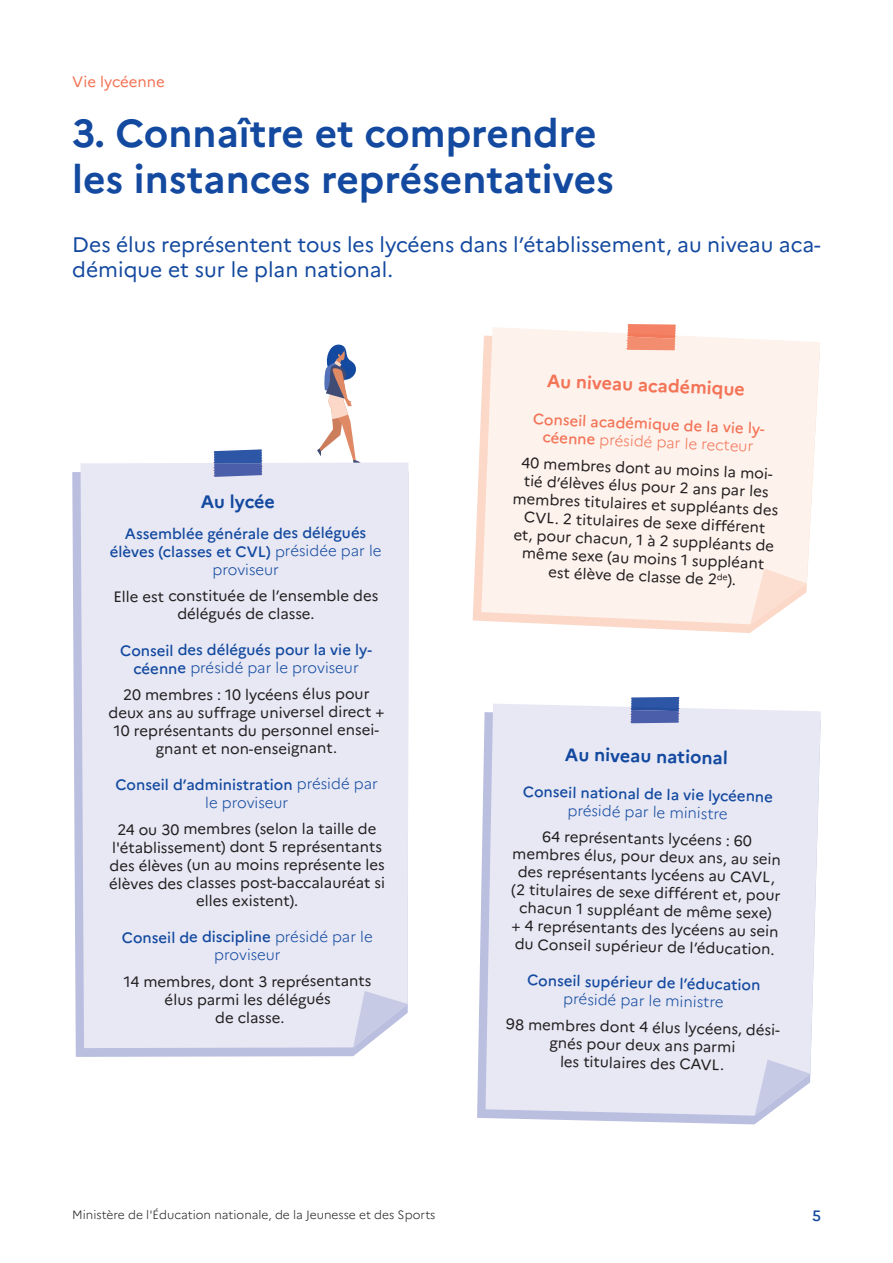
<style>
.page{position:relative;width:893px;height:1263px;background:#fff}
.page>*{position:absolute;margin:0;border:0;box-sizing:border-box;transform-origin:0 0}
.t1{font:700 39px/46.5px "Marianne";color:#13499f}
.t2{font:21px/25.2px "Marianne";color:#13499f}
.t3{font:700 18px "Marianne";letter-spacing:-.01em;color:#13499f}
.t4{font:700 18px "Marianne";color:#f37457}
.t5{font:15px/18px "Marianne";letter-spacing:-.005em;color:#231f20;text-align:center}
.t6{font:500 15px/18px "Marianne";letter-spacing:-.005em;color:#13499f;text-align:center}
.t7{font:300 15px/17.9px "Marianne";letter-spacing:-.01em;color:#13499f;text-align:center}
.t8{font:500 15px/17.7px "Marianne";color:#f37457;text-align:center}
.t9{font:15px "Marianne";color:#f37457}
.t10{font:300 12px "Marianne";color:#231f20}
.s1{font-weight:300}
.s2{font-weight:500}
</style>
<div class="page">
<svg style="left:72px;top:471px;width:291px;height:586px;fill:#babedf"></svg>
<div style="left:81px;top:462px;width:327px;height:586px;background:#e7e8f4"></div>
<svg style="left:353px;top:991px;width:55px;height:56px"></svg>
<svg style="left:214px;top:449px;width:48px;height:28px"></svg>
<svg style="left:477px;top:712px;width:288px;height:412px;fill:#babedf"></svg>
<div style="left:486px;top:704px;width:335px;height:412px;background:#e7e8f4"></div>
<svg style="left:755px;top:1059px;width:55px;height:57px"></svg>
<svg style="left:631px;top:697px;width:48px;height:26px"></svg>
<svg style="left:473px;top:415px;width:289px;height:218px"></svg>
<svg style="left:481px;top:327px;width:339px;height:297px;fill:#fdf2ec"></svg>
<svg style="left:750px;top:568px;width:57px;height:56px"></svg>
<svg style="left:627px;top:324px;width:49px;height:26px"></svg>
<svg style="left:317px;top:344px;width:44px;height:119px"></svg>
<svg style="left:717px;top:573px;width:18px;height:15px"></svg>
<p class="t9" style="left:72px;top:73px;width:94px">Vie lycéenne</p>
<h1 class="t1" style="left:72px;top:110px;width:543px">3. Connaître et comprendre les instances représentatives</h1>
<h2 class="t2" style="left:72px;top:232px;width:750px">Des élus représentent tous les lycéens dans l’établissement, au niveau aca&shy;démique et sur le plan national.</h2>
<p class="t3" style="left:201px;top:490px;width:76px">Au lycée</p>
<p class="t6" style="left:110px;top:524px;width:273px">Assemblée générale des délégués élèves (classes et CVL) <span class="s1">présidée par le proviseur</span></p>
<p class="t5" style="left:113px;top:587px;width:266px">Elle est constituée de l’ensemble des délégués de classe.</p>
<p class="t6" style="left:120px;top:641px;width:253px">Conseil des délégués pour la vie ly&shy;céenne <span class="s1">présidé par le proviseur</span></p>
<p class="t5" style="left:109px;top:685px;width:277px">20 membres : 10 lycéens élus pour deux ans au suffrage universel direct + 10 représentants du personnel ensei&shy;gnant et non-enseignant.</p>
<p class="t6" style="left:116px;top:775px;width:264px">Conseil d’administration <span class="s1">présidé par le proviseur</span></p>
<p class="t5" style="left:109px;top:820px;width:277px">24 ou 30 membres (selon la taille de l'établissement) dont 5 représentants des élèves (un au moins représente les élèves des classes post-baccalauréat si elles existent).</p>
<p class="t7" style="left:122px;top:928px;width:253px"><span class="s2">Conseil de discipline</span> présidé par le proviseur</p>
<p class="t5" style="left:124px;top:972px;width:249px">14 membres, dont 3 représentants élus parmi les délégués<br>de classe.</p>
<p class="t4" style="left:547px;top:371px;width:200px;rotate:2deg">Au niveau académique</p>
<p class="t8" style="left:534px;top:409px;width:236px;rotate:3deg">Conseil académique de la vie ly&shy;céenne <span class="s1">présidé par le recteur</span></p>
<p class="t5" style="left:522px;top:453px;width:256px;rotate:3deg">40 membres dont au moins la moi-</p>
<p class="t5" style="left:524px;top:471px;width:246px;rotate:3deg">tié d’élèves élus pour 2 ans par les</p>
<p class="t5" style="left:513px;top:488px;width:267px;rotate:3deg">membres titulaires et suppléants des</p>
<p class="t5" style="left:525px;top:507px;width:243px;rotate:3deg">CVL. 2 titulaires de sexe différent</p>
<p class="t5" style="left:514px;top:524px;width:262px;rotate:3deg">et, pour chacun, 1 à 2 suppléants de</p>
<p class="t5" style="left:523px;top:543px;width:244px;rotate:3deg">même sexe (au moins 1 suppléant</p>
<p class="t5" style="left:549px;top:562px;width:170px;rotate:3deg">est élève de classe de 2</p>
<p class="t3" style="left:565px;top:743px;width:164px;rotate:1deg">Au niveau national</p>
<p class="t6" style="left:523px;top:783px;width:252px;rotate:1deg">Conseil national de la vie lycéenne</p>
<p class="t7" style="left:568px;top:802px;width:162px;rotate:1deg">présidé par le ministre</p>
<p class="t5" style="left:512px;top:827px;width:271px;rotate:1deg">64 représentants lycéens : 60 membres élus, pour deux ans, au sein des représentants lycéens au CAVL, (2 titulaires de sexe différent et, pour chacun 1 suppléant de même sexe)<br>+ 4 représentants des lycéens au sein du Conseil supérieur de l’éducation.</p>
<p class="t6" style="left:527px;top:971px;width:235px;rotate:1deg">Conseil supérieur de l’éducation</p>
<p class="t7" style="left:564px;top:990px;width:162px;rotate:1deg">présidé par le ministre</p>
<p class="t5" style="left:506px;top:1016px;width:278px;rotate:1deg">98 membres dont 4 élus lycéens, dési&shy;gnés pour deux ans parmi<br>les titulaires des CAVL.</p>
<p class="t10" style="left:72px;top:1207px;width:365px">Ministère de l'Éducation nationale, de la Jeunesse et des Sports</p>
<p class="t6" style="left:812px;top:1207px;width:10px">5</p>
</div>
